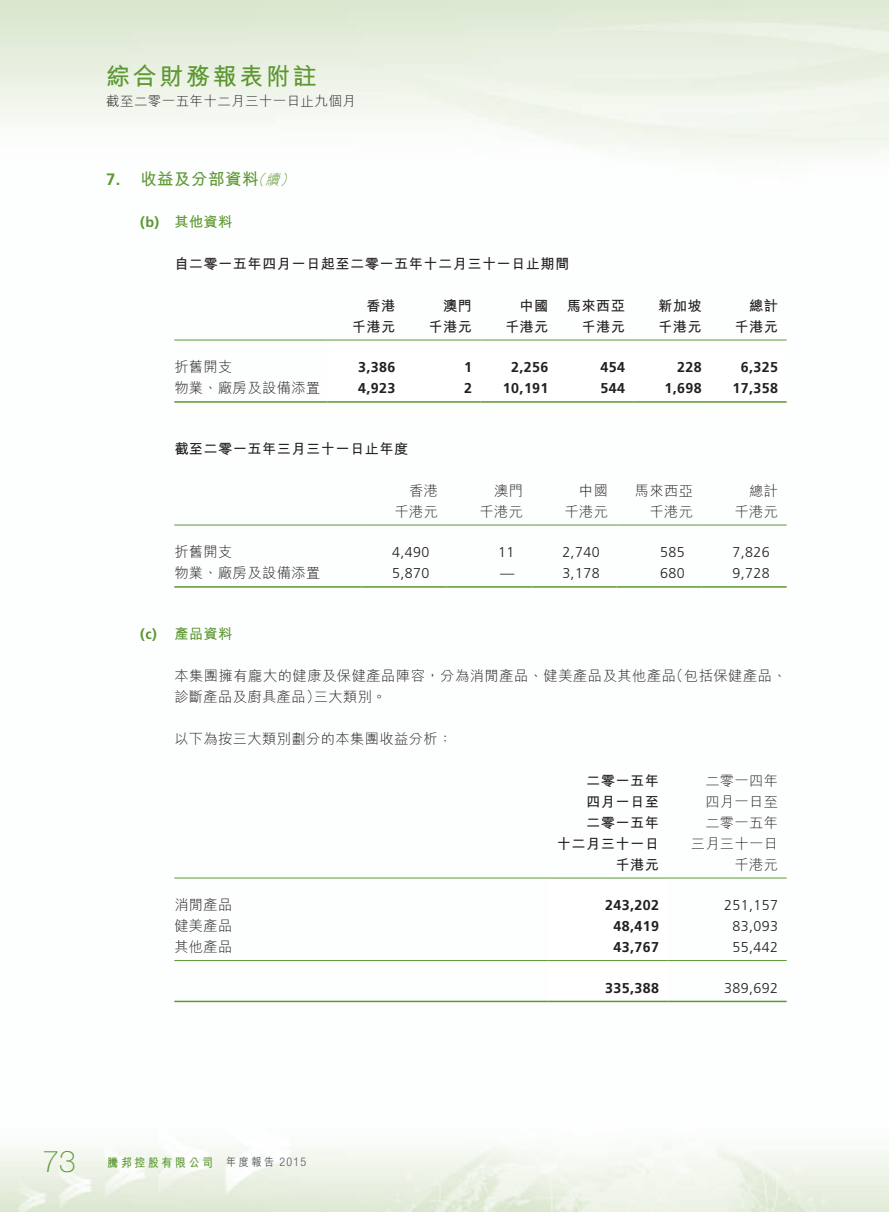
<style>
.page{position:relative;width:893px;height:1212px;background:#fff}
.page>*{position:absolute;margin:0;border:0;box-sizing:border-box;transform-origin:0 0}
.t1{font:100 30px "Helvetica Neue LT Std";color:#5c9731}
.t2{font:700 24px "M Hei HK";letter-spacing:.11em;color:#5c9731}
._3__標題{font:700 16.5px "M Hei HK";letter-spacing:.03em;color:#5c9731}
._1__內文{font:300 14.25px/21px "M Hei HK";letter-spacing:.03em;color:#231f20}
._1__內文-2{font:700 14.25px "M Hei HK";letter-spacing:.03em;color:#231f20}
._1__內文-3{font:700 14.25px "Frutiger LT Std";letter-spacing:.03em;color:#231f20}
._1__內文-4{font:300 14.25px "Frutiger LT Std";letter-spacing:.03em;color:#231f20}
._4__副標題{font:700 14.25px "M Hei HK";letter-spacing:.03em;color:#5c9731}
.t3{font:300 13.5px "M Hei HK";letter-spacing:.03em;color:#231f20}
.t4{font:700 12px "M Hei HK";letter-spacing:.25em;color:#5c9731;scale:.9 1}
.s1{font-family:"Frutiger LT Std"}
.s2{font-weight:300;font-style:italic;font-size:14.25px}
.s3{font-weight:500;font-size:11.25px;color:#57585a}
.s4{font-family:"Helvetica Neue LT Std";font-weight:300;font-stretch:condensed;color:#57585a}
</style>
<div class="page">
<hr style="left:174px;top:340px;width:153px;height:1px;background:#5c9731">
<hr style="left:327px;top:340px;width:77px;height:1px;background:#5c9731">
<hr style="left:404px;top:340px;width:76px;height:1px;background:#5c9731">
<hr style="left:480px;top:340px;width:77px;height:1px;background:#5c9731">
<hr style="left:557px;top:340px;width:77px;height:1px;background:#5c9731">
<hr style="left:634px;top:340px;width:76px;height:1px;background:#5c9731">
<hr style="left:710px;top:340px;width:77px;height:1px;background:#5c9731">
<hr style="left:174px;top:401px;width:153px;height:2px;background:#5c9731">
<hr style="left:327px;top:401px;width:77px;height:2px;background:#5c9731">
<hr style="left:404px;top:401px;width:76px;height:2px;background:#5c9731">
<hr style="left:480px;top:401px;width:77px;height:2px;background:#5c9731">
<hr style="left:557px;top:401px;width:77px;height:2px;background:#5c9731">
<hr style="left:634px;top:401px;width:76px;height:2px;background:#5c9731">
<hr style="left:710px;top:401px;width:77px;height:2px;background:#5c9731">
<hr style="left:174px;top:525px;width:187px;height:1px;background:#5c9731">
<hr style="left:361px;top:525px;width:85px;height:1px;background:#5c9731">
<hr style="left:446px;top:525px;width:85px;height:1px;background:#5c9731">
<hr style="left:531px;top:525px;width:86px;height:1px;background:#5c9731">
<hr style="left:617px;top:525px;width:85px;height:1px;background:#5c9731">
<hr style="left:702px;top:525px;width:85px;height:1px;background:#5c9731">
<hr style="left:174px;top:586px;width:187px;height:2px;background:#5c9731">
<hr style="left:361px;top:586px;width:85px;height:2px;background:#5c9731">
<hr style="left:446px;top:586px;width:85px;height:2px;background:#5c9731">
<hr style="left:531px;top:586px;width:86px;height:2px;background:#5c9731">
<hr style="left:617px;top:586px;width:85px;height:2px;background:#5c9731">
<hr style="left:702px;top:586px;width:85px;height:2px;background:#5c9731">
<svg style="left:549px;top:961px;width:119px;height:40px"></svg>
<hr style="left:174px;top:878px;width:375px;height:1px;background:#5c9731">
<hr style="left:549px;top:878px;width:119px;height:1px;background:#5c9731">
<hr style="left:668px;top:878px;width:119px;height:1px;background:#5c9731">
<hr style="left:174px;top:960px;width:375px;height:1px;background:#5c9731">
<hr style="left:549px;top:960px;width:119px;height:1px;background:#5c9731">
<hr style="left:668px;top:960px;width:119px;height:1px;background:#5c9731">
<hr style="left:174px;top:1001px;width:375px;height:1px;background:#5c9731">
<hr style="left:549px;top:1001px;width:119px;height:1px;background:#5c9731">
<hr style="left:668px;top:1001px;width:119px;height:1px;background:#5c9731">
<h2 class="t2" style="left:106px;top:59px;width:212px">綜合財務報表附註</h2>
<p class="t3" style="left:106px;top:94px;width:251px">截至二零一五年十二月三十一日止九個月</p>
<p class="_3__標題" style="left:106px;top:167px;width:193px"><span class="s1">7.</span> 收益及分部資料<span class="s2">（續）</span></p>
<p class="_4__副標題" style="left:140px;top:211px;width:94px"><span class="s1">(b)</span> 其他資料</p>
<p class="_1__內文-2" style="left:174px;top:253px;width:397px">自二零一五年四月一日起至二零一五年十二月三十一日止期間</p>
<p class="_1__內文-2" style="left:367px;top:295px;width:30px">香港</p>
<p class="_1__內文-2" style="left:443px;top:295px;width:30px">澳門</p>
<p class="_1__內文-2" style="left:520px;top:295px;width:30px">中國</p>
<p class="_1__內文-2" style="left:567px;top:295px;width:60px">馬來西亞</p>
<p class="_1__內文-2" style="left:658px;top:295px;width:45px">新加坡</p>
<p class="_1__內文-2" style="left:749px;top:295px;width:30px">總計</p>
<p class="_1__內文-2" style="left:352px;top:316px;width:45px">千港元</p>
<p class="_1__內文-2" style="left:428px;top:316px;width:45px">千港元</p>
<p class="_1__內文-2" style="left:505px;top:316px;width:45px">千港元</p>
<p class="_1__內文-2" style="left:581px;top:316px;width:45px">千港元</p>
<p class="_1__內文-2" style="left:658px;top:316px;width:45px">千港元</p>
<p class="_1__內文-2" style="left:735px;top:316px;width:45px">千港元</p>
<p class="_1__內文" style="left:174px;top:356px;width:60px">折舊開支</p>
<p class="_1__內文-3" style="left:358px;top:359px;width:39px">3,386</p>
<p class="_1__內文-3" style="left:464px;top:359px;width:9px">1</p>
<p class="_1__內文-3" style="left:511px;top:359px;width:39px">2,256</p>
<p class="_1__內文-3" style="left:600px;top:359px;width:26px">454</p>
<p class="_1__內文-3" style="left:677px;top:359px;width:26px">228</p>
<p class="_1__內文-3" style="left:741px;top:359px;width:39px">6,325</p>
<p class="_1__內文" style="left:174px;top:377px;width:148px">物業、廠房及設備添置</p>
<p class="_1__內文-3" style="left:358px;top:380px;width:39px">4,923</p>
<p class="_1__內文-3" style="left:464px;top:380px;width:9px">2</p>
<p class="_1__內文-3" style="left:503px;top:380px;width:47px">10,191</p>
<p class="_1__內文-3" style="left:600px;top:380px;width:26px">544</p>
<p class="_1__內文-3" style="left:664px;top:380px;width:39px">1,698</p>
<p class="_1__內文-3" style="left:733px;top:380px;width:47px">17,358</p>
<p class="_1__內文-2" style="left:174px;top:438px;width:235px">截至二零一五年三月三十一日止年度</p>
<p class="_1__內文" style="left:409px;top:480px;width:30px">香港</p>
<p class="_1__內文" style="left:494px;top:480px;width:30px">澳門</p>
<p class="_1__內文" style="left:579px;top:480px;width:30px">中國</p>
<p class="_1__內文" style="left:635px;top:480px;width:60px">馬來西亞</p>
<p class="_1__內文" style="left:749px;top:480px;width:30px">總計</p>
<p class="_1__內文" style="left:394px;top:501px;width:45px">千港元</p>
<p class="_1__內文" style="left:479px;top:501px;width:45px">千港元</p>
<p class="_1__內文" style="left:564px;top:501px;width:45px">千港元</p>
<p class="_1__內文" style="left:650px;top:501px;width:45px">千港元</p>
<p class="_1__內文" style="left:735px;top:501px;width:45px">千港元</p>
<p class="_1__內文" style="left:174px;top:541px;width:60px">折舊開支</p>
<p class="_1__內文-4" style="left:392px;top:544px;width:39px">4,490</p>
<p class="_1__內文-4" style="left:498px;top:544px;width:18px">11</p>
<p class="_1__內文-4" style="left:562px;top:544px;width:39px">2,740</p>
<p class="_1__內文-4" style="left:660px;top:544px;width:26px">585</p>
<p class="_1__內文-4" style="left:732px;top:544px;width:39px">7,826</p>
<p class="_1__內文" style="left:174px;top:562px;width:148px">物業、廠房及設備添置</p>
<p class="_1__內文-4" style="left:392px;top:565px;width:39px">5,870</p>
<p class="_1__內文-4" style="left:500px;top:565px;width:16px">—</p>
<p class="_1__內文-4" style="left:562px;top:565px;width:39px">3,178</p>
<p class="_1__內文-4" style="left:660px;top:565px;width:26px">680</p>
<p class="_1__內文-4" style="left:732px;top:565px;width:39px">9,728</p>
<p class="_4__副標題" style="left:140px;top:623px;width:94px"><span class="s1">(c)</span> 產品資料</p>
<p class="_1__內文" style="left:174px;top:665px;width:614px">本集團擁有龐大的健康及保健產品陣容，分為消閒產品、健美產品及其他產品（包括保健產品、診斷產品及廚具產品）三大類別。</p>
<p class="_1__內文" style="left:174px;top:728px;width:279px">以下為按三大類別劃分的本集團收益分析：</p>
<p class="_1__內文-2" style="left:586px;top:770px;width:74px">二零一五年</p>
<p class="_1__內文-2" style="left:586px;top:791px;width:74px">四月一日至</p>
<p class="_1__內文-2" style="left:586px;top:812px;width:74px">二零一五年</p>
<p class="_1__內文-2" style="left:557px;top:833px;width:104px">十二月三十一日</p>
<p class="_1__內文" style="left:705px;top:770px;width:74px">二零一四年</p>
<p class="_1__內文" style="left:705px;top:791px;width:74px">四月一日至</p>
<p class="_1__內文" style="left:705px;top:812px;width:74px">二零一五年</p>
<p class="_1__內文" style="left:691px;top:833px;width:89px">三月三十一日</p>
<p class="_1__內文-2" style="left:616px;top:854px;width:45px">千港元</p>
<p class="_1__內文" style="left:735px;top:854px;width:45px">千港元</p>
<p class="_1__內文" style="left:174px;top:894px;width:60px">消閒產品</p>
<p class="_1__內文-3" style="left:605px;top:897px;width:55px">243,202</p>
<p class="_1__內文-4" style="left:724px;top:897px;width:55px">251,157</p>
<p class="_1__內文" style="left:174px;top:915px;width:60px">健美產品</p>
<p class="_1__內文-3" style="left:613px;top:918px;width:47px">48,419</p>
<p class="_1__內文-4" style="left:733px;top:918px;width:47px">83,093</p>
<p class="_1__內文" style="left:174px;top:936px;width:60px">其他產品</p>
<p class="_1__內文-3" style="left:613px;top:939px;width:47px">43,767</p>
<p class="_1__內文-4" style="left:733px;top:939px;width:47px">55,442</p>
<p class="_1__內文-3" style="left:605px;top:979px;width:55px">335,388</p>
<p class="_1__內文-4" style="left:724px;top:980px;width:55px">389,692</p>
<h1 class="t1" style="left:43px;top:1144px;width:35px">73</h1>
<p class="t4" style="left:108px;top:1153px;width:222px">騰邦控股有限公司 <span class="s3">年度報告</span> <span class="s4">2015</span></p>
</div>
